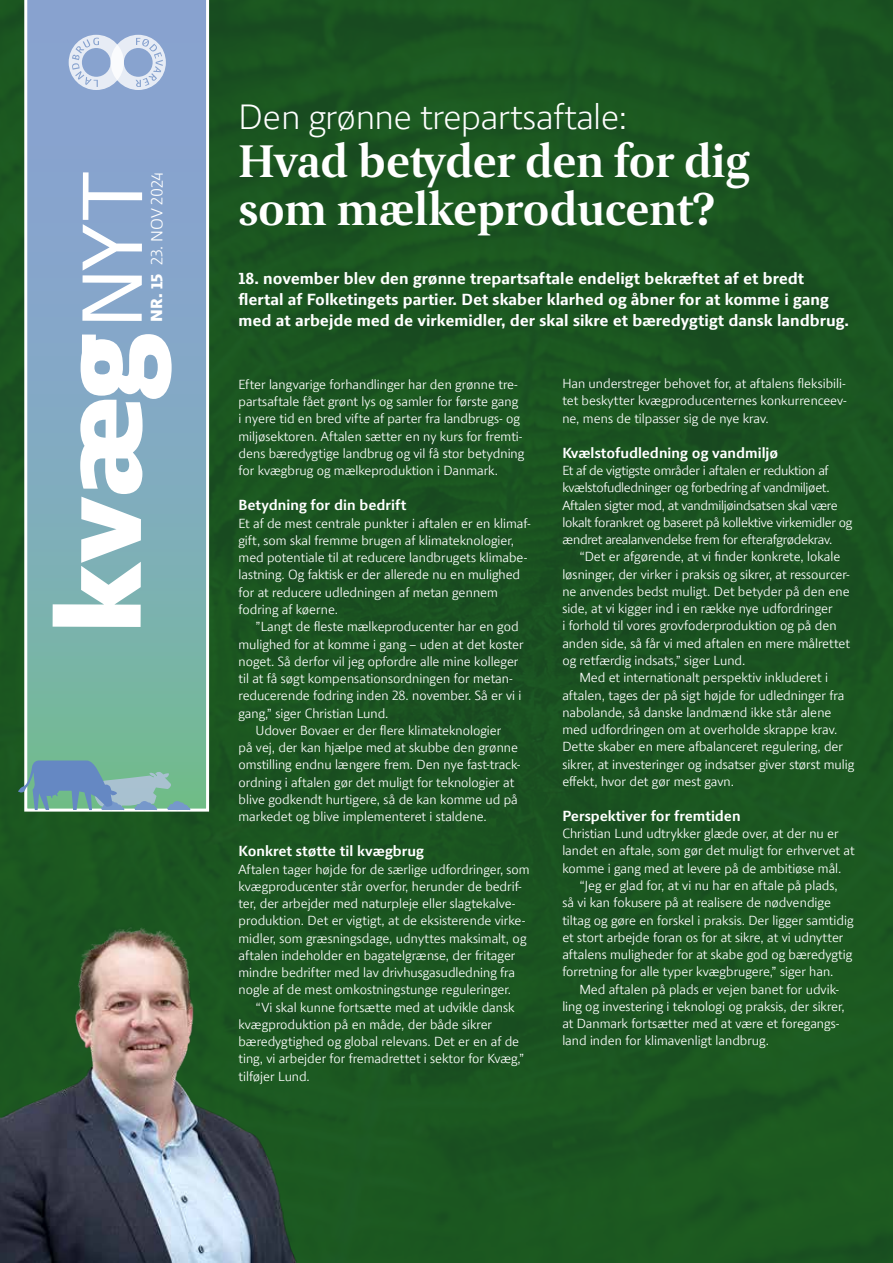
<style>
.page{position:relative;width:893px;height:1263px;background:#1b5520}
.page>*{position:absolute;margin:0;border:0;box-sizing:border-box;transform-origin:0 0}
.t1{font:800 128.85px "LF Press Sans";color:#fff}
.t2{font:700 46.5px/48px "LF Press Serif Offc";letter-spacing:-.015em;color:#fff}
.t3{font:300 36px "LF Press Sans Offc";letter-spacing:-.01em;color:#fff}
.t4{font:800 16.5px/21px "LF Press Sans Offc";color:#fff}
.t5{font:16.5px "LF Press Sans Offc";letter-spacing:-.005em;color:#fff}
.t6{font:700 15px "LF Press Sans Offc";color:#fff}
.t7{font:13.5px/17.2px "LF Press Sans Offc";color:#fff}
.t8{font:13.5px/17.2px "LF Press Sans Offc";letter-spacing:-.02em;color:#fff}
.s1{font-weight:400;font-size:92.1px}
.s2{font-weight:900}
</style>
<div class="page">
<svg style="left:24px;top:0;width:185px;height:812px;background:#85adc0"></svg>
<svg style="left:69px;top:35px;width:97px;height:55px;background:#bbcae3"></svg>
<svg style="left:18px;top:760px;width:172px;height:50px;background:#77a8ab"></svg>
<img style="left:0;top:890px;width:343px;height:373px">
<h1 class="t1" style="left:25px;top:633px;width:463px;rotate:-90deg">kvæg<span class="s1">NYT</span></h1>
<p class="t5" style="left:147px;top:322px;width:151px;rotate:-90deg"><span class="s2">NR. 15</span> 23. NOV 2024</p>
<h3 class="t3" style="left:239px;top:95px;width:390px">Den grønne trepartsaftale:</h3>
<h2 class="t2" style="left:239px;top:137px;width:512px">Hvad betyder den for dig som mælkeproducent?</h2>
<p class="t4" style="left:239px;top:268px;width:612px">18. november blev den grønne trepartsaftale endeligt bekræftet af et bredt flertal af Folketingets partier. Det skaber klarhed og åbner for at komme i gang med at arbejde med de virkemidler, der skal sikre et bæredygtigt dansk landbrug.</p>
<p class="t7" style="left:239px;top:376px;width:287px">Efter langvarige forhandlinger har den grønne tre&shy;partsaftale fået grønt lys og samler for første gang i nyere tid en bred vifte af parter fra landbrugs- og miljøsektoren. Aftalen sætter en ny kurs for fremti&shy;dens bæredygtige landbrug og vil få stor betydning for kvægbrug og mælkeproduktion i Danmark.</p>
<p class="t6" style="left:239px;top:496px;width:169px">Betydning for din bedrift</p>
<p class="t7" style="left:239px;top:514px;width:294px">Et af de mest centrale punkter i aftalen er en klimaf&shy;gift, som skal fremme brugen af klimateknologier, med potentiale til at reducere landbrugets klimabe&shy;lastning. Og faktisk er der allerede nu en mulighed for at reducere udledningen af metan gennem fodring af køerne.</p>
<p class="t7" style="left:256px;top:618px;width:265px">”Langt de fleste mælkeproducenter har en god</p>
<p class="t7" style="left:239px;top:635px;width:287px">mulighed for at komme i gang – uden at det koster</p>
<p class="t7" style="left:239px;top:652px;width:281px">noget. Så derfor vil jeg opfordre alle mine kolleger</p>
<p class="t7" style="left:239px;top:670px;width:276px">til at få søgt kompensationsordningen for metan-</p>
<p class="t7" style="left:239px;top:687px;width:284px">reducerende fodring inden 28. november. Så er vi i</p>
<p class="t7" style="left:239px;top:704px;width:152px">gang,” siger Christian Lund.</p>
<p class="t7" style="left:256px;top:721px;width:247px">Udover Bovaer er der flere klimateknologier</p>
<p class="t7" style="left:239px;top:739px;width:281px">på vej, der kan hjælpe med at skubbe den grønne</p>
<p class="t7" style="left:239px;top:756px;width:283px">omstilling endnu længere frem. Den nye fast-track-</p>
<p class="t7" style="left:239px;top:773px;width:277px">ordning i aftalen gør det muligt for teknologier at</p>
<p class="t7" style="left:239px;top:790px;width:281px">blive godkendt hurtigere, så de kan komme ud på</p>
<p class="t7" style="left:239px;top:808px;width:250px">markedet og blive implementeret i staldene.</p>
<p class="t6" style="left:239px;top:842px;width:187px">Konkret støtte til kvægbrug</p>
<p class="t7" style="left:239px;top:860px;width:293px">Aftalen tager højde for de særlige udfordringer, som kvægproducenter står overfor, herunder de bedrif&shy;ter, der arbejder med naturpleje eller slagtekalve&shy;produktion. Det er vigtigt, at de eksisterende virke&shy;midler, som græsningsdage, udnyttes maksimalt, og aftalen indeholder en bagatelgrænse, der fritager mindre bedrifter med lav drivhusgasudledning fra nogle af de mest omkostningstunge reguleringer.</p>
<p class="t7" style="left:239px;top:998px;width:287px;text-indent:17px">“Vi skal kunne fortsætte med at udvikle dansk kvægproduktion på en måde, der både sikrer bæredygtighed og global relevans. Det er en af de ting, vi arbejder for fremadrettet i sektor for Kvæg,” tilføjer Lund.</p>
<p class="t7" style="left:562px;top:375px;width:286px;text-align:justify">Han understreger behovet for, at aftalens fleksibili&shy;tet beskytter kvægproducenternes konkurrenceev&shy;ne, mens de tilpasser sig de nye krav.</p>
<p class="t6" style="left:562px;top:444px;width:217px">Kvælstofudledning og vandmiljø</p>
<p class="t8" style="left:562px;top:462px;width:291px">Et af de vigtigste områder i aftalen er reduktion af kvælstofudledninger og forbedring af vandmiljøet.<br>Aftalen sigter mod, at vandmiljøindsatsen skal være lokalt forankret og baseret på kollektive virkemidler og ændret arealanvendelse frem for efterafgrødekrav.</p>
<p class="t7" style="left:579px;top:548px;width:262px">“Det er afgørende, at vi finder konkrete, lokale</p>
<p class="t7" style="left:562px;top:565px;width:289px">løsninger, der virker i praksis og sikrer, at ressourcer-</p>
<p class="t7" style="left:562px;top:583px;width:289px">ne anvendes bedst muligt. Det betyder på den ene</p>
<p class="t7" style="left:562px;top:600px;width:272px">side, at vi kigger ind i en række nye udfordringer</p>
<p class="t7" style="left:562px;top:617px;width:276px">i forhold til vores grovfoderproduktion og på den</p>
<p class="t7" style="left:562px;top:634px;width:289px">anden side, så får vi med aftalen en mere målrettet</p>
<p class="t7" style="left:562px;top:652px;width:185px">og retfærdig indsats,” siger Lund.</p>
<p class="t7" style="left:579px;top:669px;width:250px">Med et internationalt perspektiv inkluderet i</p>
<p class="t7" style="left:562px;top:686px;width:283px">aftalen, tages der på sigt højde for udledninger fra</p>
<p class="t7" style="left:562px;top:703px;width:271px">nabolande, så danske landmænd ikke står alene</p>
<p class="t7" style="left:562px;top:721px;width:276px">med udfordringen om at overholde skrappe krav.</p>
<p class="t7" style="left:562px;top:738px;width:282px">Dette skaber en mere afbalanceret regulering, der</p>
<p class="t7" style="left:562px;top:755px;width:293px">sikrer, at investeringer og indsatser giver størst mulig</p>
<p class="t7" style="left:562px;top:772px;width:173px">effekt, hvor det gør mest gavn.</p>
<p class="t6" style="left:562px;top:807px;width:180px">Perspektiver for fremtiden</p>
<p class="t7" style="left:562px;top:825px;width:278px">Christian Lund udtrykker glæde over, at der nu er</p>
<p class="t7" style="left:562px;top:842px;width:294px">landet en aftale, som gør det muligt for erhvervet at</p>
<p class="t7" style="left:562px;top:859px;width:281px">komme i gang med at levere på de ambitiøse mål.</p>
<p class="t7" style="left:579px;top:877px;width:260px">“Jeg er glad for, at vi nu har en aftale på plads,</p>
<p class="t7" style="left:562px;top:894px;width:270px">så vi kan fokusere på at realisere de nødvendige</p>
<p class="t7" style="left:562px;top:911px;width:293px">tiltag og gøre en forskel i praksis. Der ligger samtidig</p>
<p class="t7" style="left:562px;top:928px;width:283px">et stort arbejde foran os for at sikre, at vi udnytter</p>
<p class="t7" style="left:562px;top:946px;width:291px">aftalens muligheder for at skabe god og bæredygtig</p>
<p class="t7" style="left:562px;top:963px;width:273px">forretning for alle typer kvægbrugere,” siger han.</p>
<p class="t7" style="left:579px;top:980px;width:261px">Med aftalen på plads er vejen banet for udvik-</p>
<p class="t7" style="left:562px;top:997px;width:284px">ling og investering i teknologi og praksis, der sikrer,</p>
<p class="t7" style="left:562px;top:1015px;width:279px">at Danmark fortsætter med at være et foregangs-</p>
<p class="t7" style="left:562px;top:1032px;width:208px">land inden for klimavenligt landbrug.</p>
</div>
